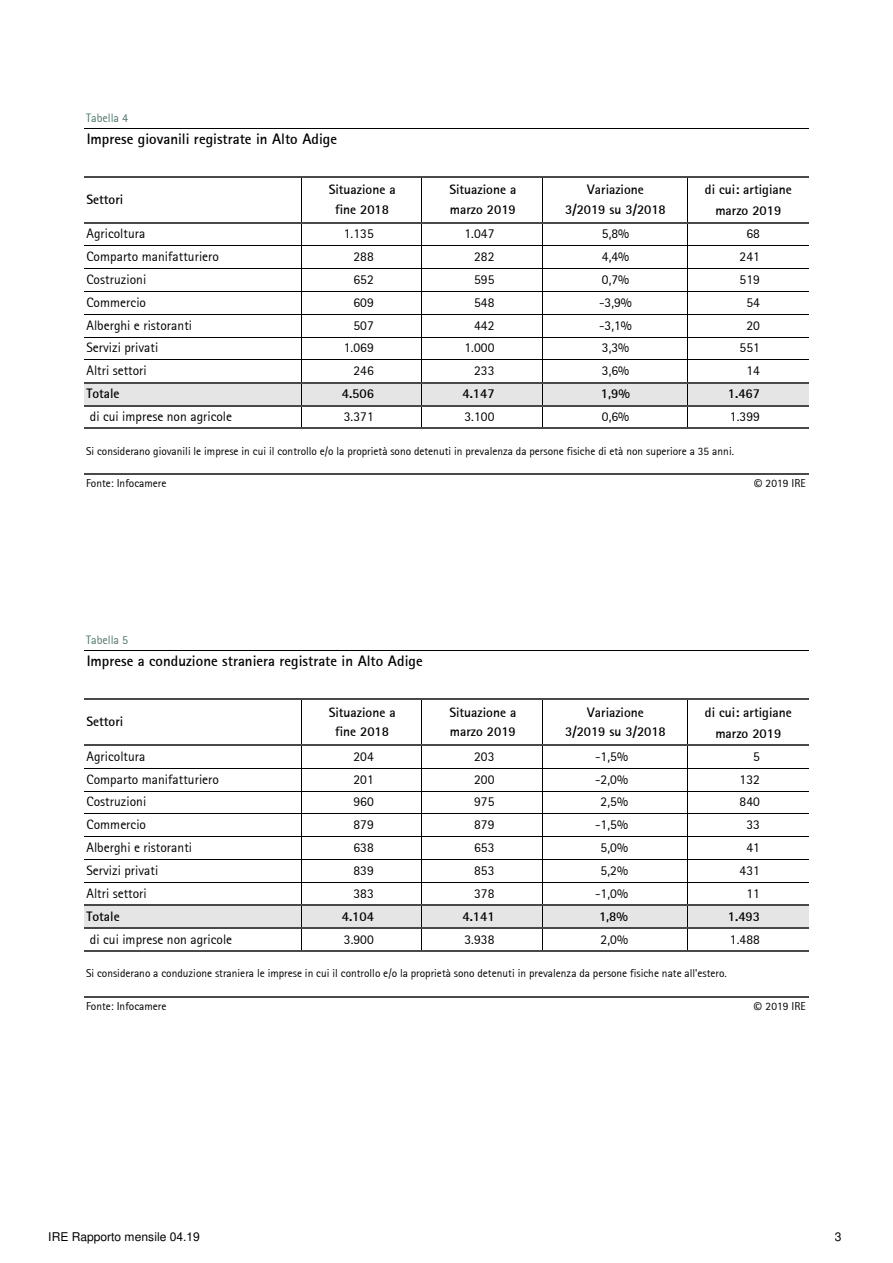
<style>
.page{position:relative;width:893px;height:1263px;background:#fff}
.page>*{position:absolute;margin:0;border:0;box-sizing:border-box;transform-origin:0 0}
.t1{font:700 15px "Rotis Sans Serif";color:#000}
.t2{font:13.5px/22.8px "Rotis Sans Serif";letter-spacing:.005em;color:#000}
.t3{font:700 13.5px/19.2px "Rotis Sans Serif";color:#000;text-align:center}
.t4{font:12px "Helvetica";letter-spacing:-.005em;color:#000}
.t5{font:12px "Rotis Sans Serif";color:#52766f}
.t6{font:11.4px "Rotis Sans Serif";color:#000}
.s1{font-family:"Calibri"}
</style>
<div class="page">
<div style="left:84px;top:383px;width:724px;height:23px;background:#e5e5e5"></div>
<div style="left:84px;top:905px;width:724px;height:23px;background:#e5e5e5"></div>
<hr style="left:301px;top:178px;width:1px;height:44px;background:#000">
<hr style="left:422px;top:178px;width:1px;height:44px;background:#000">
<hr style="left:542px;top:178px;width:1px;height:44px;background:#000">
<hr style="left:687px;top:178px;width:1px;height:44px;background:#000">
<hr style="left:301px;top:223px;width:1px;height:159px;background:#000">
<hr style="left:422px;top:223px;width:1px;height:159px;background:#000">
<hr style="left:542px;top:223px;width:1px;height:159px;background:#000">
<hr style="left:687px;top:223px;width:1px;height:159px;background:#000">
<svg style="left:301px;top:383px;width:1px;height:45px"></svg>
<svg style="left:542px;top:383px;width:1px;height:45px"></svg>
<svg style="left:687px;top:383px;width:1px;height:45px"></svg>
<hr style="left:301px;top:700px;width:1px;height:44px;background:#000">
<hr style="left:422px;top:700px;width:1px;height:44px;background:#000">
<hr style="left:542px;top:700px;width:1px;height:44px;background:#000">
<hr style="left:687px;top:700px;width:1px;height:44px;background:#000">
<hr style="left:301px;top:746px;width:1px;height:158px;background:#000">
<hr style="left:422px;top:746px;width:1px;height:158px;background:#000">
<hr style="left:542px;top:746px;width:1px;height:158px;background:#000">
<hr style="left:687px;top:746px;width:1px;height:158px;background:#000">
<svg style="left:301px;top:906px;width:1px;height:44px"></svg>
<svg style="left:542px;top:906px;width:1px;height:44px"></svg>
<svg style="left:687px;top:906px;width:1px;height:44px"></svg>
<hr style="left:84px;top:128px;width:724px;height:1px;background:#000">
<hr style="left:84px;top:176px;width:724px;height:2px;background:#494949">
<hr style="left:84px;top:222px;width:724px;height:1px;background:#494949">
<hr style="left:84px;top:246px;width:724px;height:1px;background:#000">
<hr style="left:84px;top:268px;width:724px;height:1px;background:#000">
<hr style="left:84px;top:291px;width:724px;height:1px;background:#000">
<hr style="left:84px;top:314px;width:724px;height:1px;background:#000">
<hr style="left:84px;top:337px;width:724px;height:1px;background:#000">
<hr style="left:84px;top:360px;width:724px;height:1px;background:#000">
<hr style="left:84px;top:382px;width:724px;height:1px;background:#494949">
<hr style="left:84px;top:405px;width:724px;height:1px;background:#494949">
<hr style="left:84px;top:428px;width:724px;height:1px;background:#494949">
<hr style="left:84px;top:473px;width:724px;height:2px;background:#494949">
<hr style="left:84px;top:651px;width:724px;height:1px;background:#000">
<hr style="left:84px;top:699px;width:724px;height:1px;background:#494949">
<hr style="left:84px;top:744px;width:724px;height:2px;background:#494949">
<hr style="left:84px;top:768px;width:724px;height:1px;background:#000">
<hr style="left:84px;top:791px;width:724px;height:1px;background:#000">
<hr style="left:84px;top:814px;width:724px;height:1px;background:#000">
<hr style="left:84px;top:837px;width:724px;height:1px;background:#000">
<hr style="left:84px;top:859px;width:724px;height:1px;background:#000">
<hr style="left:84px;top:882px;width:724px;height:1px;background:#000">
<hr style="left:84px;top:904px;width:724px;height:2px;background:#494949">
<hr style="left:84px;top:927px;width:724px;height:2px;background:#494949">
<hr style="left:84px;top:950px;width:724px;height:2px;background:#494949">
<hr style="left:84px;top:996px;width:724px;height:1px;background:#494949">
<p class="t5" style="left:86px;top:112px;width:44px">Tabella 4</p>
<p class="t1" style="left:87px;top:132px;width:252px">Imprese giovanili registrate in Alto Adige</p>
<p class="t3" style="left:328px;top:181px;width:68px">Situazione a fine 2018</p>
<p class="t3" style="left:449px;top:181px;width:68px;text-align:left">Situazione a marzo 2019</p>
<p class="t2" style="left:344px;top:223px;width:31px;text-align:right">1.135<br>288<br>652<br>609<br>507<br>1.069<br>246</p>
<p class="t3" style="left:342px;top:385px;width:34px">4.506</p>
<p class="t2" style="left:344px;top:406px;width:31px">3.371</p>
<p class="t3" style="left:565px;top:181px;width:102px">Variazione<br>3/2019 su 3/2018</p>
<p class="t2" style="left:599px;top:223px;width:34px">5,8%<br>4,4%<br>0,7% -3,9%</p>
<p class="t3" style="left:86px;top:190px;width:38px">Settori</p>
<p class="t2" style="left:86px;top:223px;width:134px">Agricoltura<br>Comparto manifatturiero<br>Costruzioni<br>Commercio</p>
<p class="t2" style="left:464px;top:223px;width:31px;text-align:right">1.047<br>282</p>
<p class="t2" style="left:474px;top:269px;width:22px;text-align:justify">595<br>548<br>442</p>
<p class="t2" style="left:86px;top:314px;width:107px">Alberghi e ristoranti</p>
<p class="t2" style="left:599px;top:314px;width:34px">-3,1%</p>
<p class="t2" style="left:86px;top:337px;width:73px">Servizi privati<br>Altri settori</p>
<p class="t2" style="left:602px;top:337px;width:29px">3,3%<br>3,6%</p>
<p class="t2" style="left:464px;top:337px;width:31px;text-align:right">1.000<br>233</p>
<p class="t3" style="left:462px;top:385px;width:34px">4.147</p>
<p class="t2" style="left:464px;top:406px;width:31px">3.100</p>
<p class="t3" style="left:86px;top:385px;width:35px">Totale</p>
<p class="t2" style="left:90px;top:406px;width:144px">di cui imprese non agricole</p>
<p class="t3" style="left:601px;top:385px;width:30px">1,9%</p>
<p class="t2" style="left:602px;top:406px;width:29px">0,6%</p>
<p class="t3" style="left:705px;top:180px;width:88px;line-height:20.9px">di cui: artigiane marzo 2019</p>
<p class="t2" style="left:739px;top:223px;width:22px;text-align:center">68<br>241<br>519<br>54<br>20</p>
<p class="t2" style="left:739px;top:337px;width:22px;text-align:center">551<br>14</p>
<p class="t3" style="left:728px;top:385px;width:34px">1.467</p>
<p class="t2" style="left:730px;top:406px;width:31px">1.399</p>
<p class="t6" style="left:86px;top:446px;width:649px">Si considerano giovanili le imprese in cui il controllo e/o la proprietà sono detenuti in prevalenza da persone fisiche di età non superiore a 35 anni.</p>
<p class="t6" style="left:86px;top:478px;width:82px">Fonte: Infocamere</p>
<p class="t6" style="left:753px;top:478px;width:54px"><span class="s1">©</span> 2019 IRE</p>
<p class="t5" style="left:86px;top:635px;width:44px">Tabella 5</p>
<p class="t1" style="left:87px;top:655px;width:337px">Imprese a conduzione straniera registrate in Alto Adige</p>
<p class="t3" style="left:449px;top:704px;width:68px;text-align:left">Situazione a marzo 2019</p>
<p class="t2" style="left:474px;top:745px;width:22px">203</p>
<p class="t3" style="left:328px;top:704px;width:68px">Situazione a fine 2018</p>
<p class="t2" style="left:353px;top:745px;width:22px;text-align:justify">204<br>201<br>960<br>879<br>638<br>839<br>383</p>
<p class="t3" style="left:342px;top:907px;width:34px">4.104</p>
<p class="t3" style="left:705px;top:703px;width:88px;line-height:20.9px">di cui: artigiane marzo 2019</p>
<p class="t2" style="left:739px;top:745px;width:22px;text-align:right">5<br>132<br>840<br>33<br>41<br>431<br>11</p>
<p class="t2" style="left:730px;top:928px;width:31px">1.488</p>
<p class="t3" style="left:565px;top:704px;width:102px">Variazione<br>3/2019 su 3/2018</p>
<p class="t2" style="left:595px;top:745px;width:34px;text-align:center">-1,5% -2,0%<br>2,5% -1,5%<br>5,0%<br>5,2% -1,0%</p>
<p class="t3" style="left:86px;top:713px;width:38px">Settori</p>
<p class="t2" style="left:86px;top:745px;width:134px">Agricoltura<br>Comparto manifatturiero<br>Costruzioni<br>Commercio<br>Alberghi e ristoranti<br>Servizi privati<br>Altri settori</p>
<p class="t2" style="left:474px;top:768px;width:22px;text-align:justify">200<br>975<br>879<br>653<br>853<br>378</p>
<p class="t3" style="left:462px;top:907px;width:34px">4.141</p>
<p class="t2" style="left:464px;top:928px;width:31px">3.938</p>
<p class="t3" style="left:86px;top:907px;width:35px">Totale</p>
<p class="t2" style="left:90px;top:928px;width:144px">di cui imprese non agricole</p>
<p class="t2" style="left:344px;top:928px;width:31px">3.900</p>
<p class="t6" style="left:86px;top:968px;width:642px">Si considerano a conduzione straniera le imprese in cui il controllo e/o la proprietà sono detenuti in prevalenza da persone fisiche nate all'estero.</p>
<p class="t3" style="left:728px;top:907px;width:34px">1.493</p>
<p class="t3" style="left:599px;top:907px;width:30px">1,8%</p>
<p class="t2" style="left:600px;top:928px;width:29px">2,0%</p>
<p class="t6" style="left:86px;top:1001px;width:82px">Fonte: Infocamere</p>
<p class="t6" style="left:753px;top:1001px;width:54px"><span class="s1">©</span> 2019 IRE</p>
<p class="t4" style="left:48px;top:1232px;width:153px">IRE Rapporto mensile 04.19</p>
<p class="t4" style="left:834px;top:1232px;width:8px">3</p>
</div>
